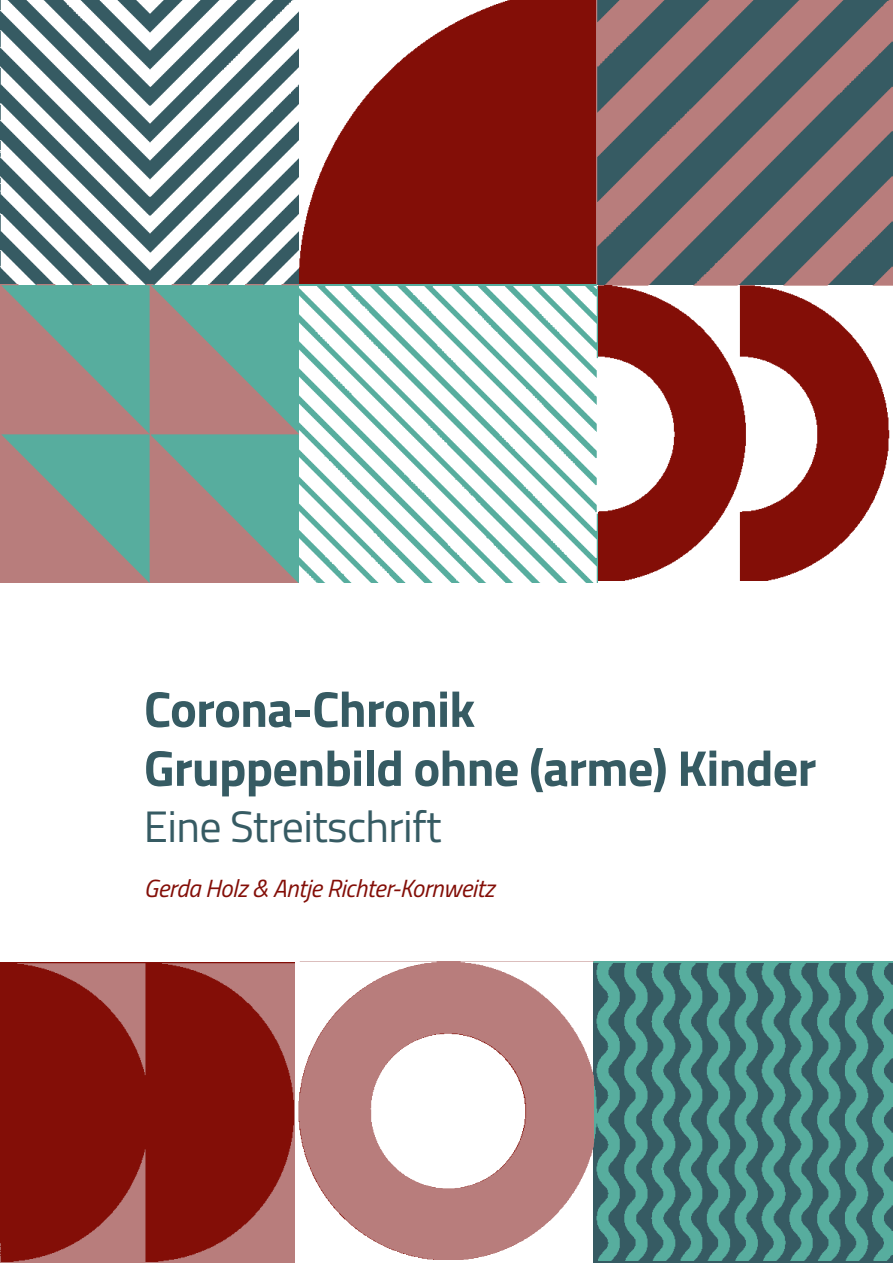
<style>
.page{position:relative;width:893px;height:1263px;background:#fff}
.page>*{position:absolute;margin:0;border:0;box-sizing:border-box;transform-origin:0 0}
.t1{font:700 50.4px/58.9px "Titillium";letter-spacing:-.015em;color:#365b63}
.t2{font:44.1px "Titillium";letter-spacing:-.015em;color:#365b63}
.t3{font:italic 24.9px "Titillium";letter-spacing:-.015em;color:#830e07}
</style>
<div class="page">
<img style="left:298px;top:0;width:595px;height:582px">
<img style="left:1px;top:0;width:297px;height:285px">
<img style="left:597px;top:0;width:296px;height:285px">
<img style="left:1px;top:962px;width:892px;height:300px">
<img style="left:298px;top:285px;width:299px;height:298px">
<svg style="left:0;top:285px;width:298px;height:298px;background:#88948c"></svg>
<svg style="left:0;top:963px;width:295px;height:300px;background:#8d241e"></svg>
<p class="t1" style="left:144px;top:677px;width:674px">Corona-Chronik<br>Gruppenbild ohne (arme) Kinder</p>
<p class="t2" style="left:144px;top:794px;width:299px">Eine Streitschrift</p>
<p class="t3" style="left:144px;top:870px;width:352px">Gerda Holz &amp; Antje Richter-Kornweitz</p>
</div>
